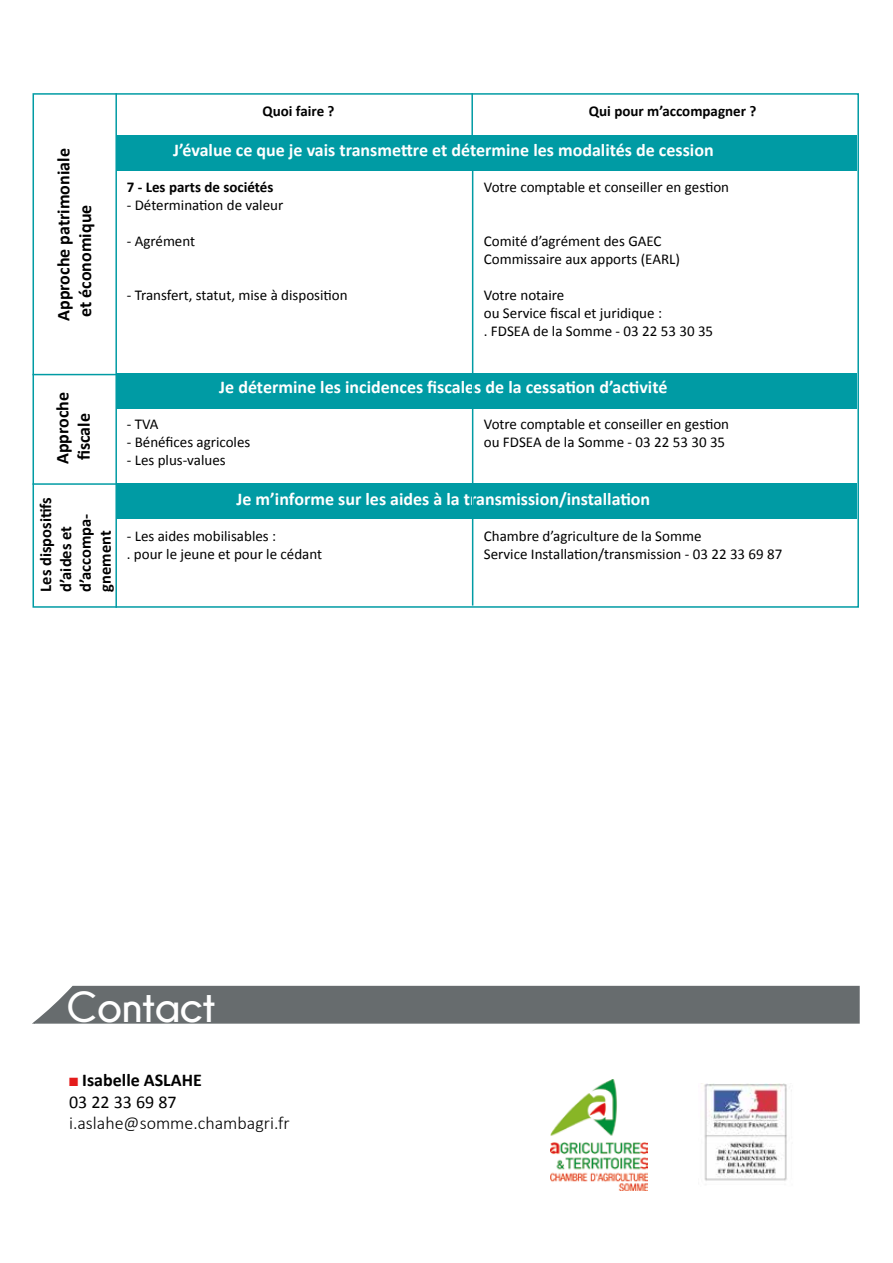
<style>
.page{position:relative;width:893px;height:1263px;background:#fff}
.page>*{position:absolute;margin:0;border:0;box-sizing:border-box;transform-origin:0 0}
.t1{font:700 43.5px "Champagne&Limousines";color:#fff}
.t2{font:700 18px "Calibri";color:#fff}
.t3{font:700 18px/21.6px "Calibri";color:#000}
.t4{font:300 18px "Calibri";color:#000}
.t5{font:700 16.5px/19.8px "Calibri";color:#000}
.t6{font:15px/18px "Calibri";color:#000}
.t7{font:700 15px "Calibri";color:#000}
.s1{color:#e41b1b}
.s2{font-weight:400}
</style>
<div class="page">
<div style="left:116px;top:483px;width:741px;height:35px;background:#009ba4"></div>
<div style="left:116px;top:374px;width:741px;height:35px;background:#009ba4"></div>
<div style="left:116px;top:136px;width:741px;height:35px;background:#009ba4"></div>
<img style="left:550px;top:1080px;width:97px;height:111px">
<img style="left:704px;top:1084px;width:88px;height:97px">
<hr style="left:115px;top:93px;width:2px;height:515px;background:#009ba4">
<hr style="left:471px;top:93px;width:2px;height:43px;background:#009ba4">
<hr style="left:472px;top:170px;width:1px;height:436px;background:#009ba4">
<hr style="left:33px;top:483px;width:86px;height:2px;background:#009ba4">
<hr style="left:33px;top:374px;width:86px;height:1px;background:#009ba4">
<svg style="left:32px;top:985px;width:828px;height:39px;background:#6f7476"></svg>
<p class="t3" style="left:53px;top:321px;width:174px;rotate:-90deg">Approche patrimoniale et économique</p>
<p class="t7" style="left:262px;top:102px;width:74px">Quoi faire ?</p>
<p class="t7" style="left:589px;top:102px;width:169px">Qui pour m’accompagner ?</p>
<p class="t2" style="left:173px;top:138px;width:542px">J’évalue ce que je vais transmettre et détermine les modalités de cession</p>
<p class="t7" style="left:127px;top:177px;width:148px">7 - Les parts de sociétés</p>
<p class="t6" style="left:484px;top:178px;width:247px">Votre comptable et conseiller en gestion</p>
<p class="t6" style="left:127px;top:196px;width:158px">- Détermination de valeur</p>
<p class="t6" style="left:127px;top:232px;width:70px">- Agrément</p>
<p class="t6" style="left:484px;top:232px;width:198px">Comité d’agrément des GAEC<br>Commissaire aux apports (EARL)</p>
<p class="t6" style="left:127px;top:286px;width:222px">- Transfert, statut, mise à disposition</p>
<p class="t6" style="left:484px;top:286px;width:231px">Votre notaire<br>ou Service fiscal et juridique :<br>. FDSEA de la Somme - 03 22 53 30 35</p>
<p class="t3" style="left:52px;top:464px;width:74px;rotate:-90deg">Approche fiscale</p>
<p class="t5" style="left:36px;top:592px;width:96px;rotate:-90deg">Les dispositifs d’aides et d’accompa&shy;gnement</p>
<p class="t2" style="left:219px;top:376px;width:450px">Je détermine les incidences fiscales de la cessation d’activité</p>
<p class="t6" style="left:127px;top:415px;width:33px">- TVA</p>
<p class="t6" style="left:484px;top:415px;width:247px">Votre comptable et conseiller en gestion</p>
<p class="t6" style="left:127px;top:433px;width:125px">- Bénéfices agricoles</p>
<p class="t6" style="left:484px;top:433px;width:243px">ou FDSEA de la Somme - 03 22 53 30 35</p>
<p class="t6" style="left:127px;top:451px;width:100px">- Les plus-values</p>
<p class="t2" style="left:237px;top:487px;width:415px">Je m’informe sur les aides à la transmission/installation</p>
<p class="t6" style="left:127px;top:527px;width:151px">- Les aides mobilisables :</p>
<p class="t6" style="left:484px;top:527px;width:219px">Chambre d’agriculture de la Somme</p>
<p class="t6" style="left:127px;top:545px;width:197px">. pour le jeune et pour le cédant</p>
<p class="t6" style="left:484px;top:545px;width:300px">Service Installation/transmission - 03 22 33 69 87</p>
<h1 class="t1" style="left:67px;top:983px;width:150px">Contact</h1>
<p class="t3" style="left:69px;top:1069px;width:134px"><span class="s1">■</span> Isabelle ASLAHE<br><span class="s2">03 22 33 69 87</span></p>
<p class="t4" style="left:69px;top:1112px;width:222px">i.aslahe@somme.chambagri.fr</p>
</div>
